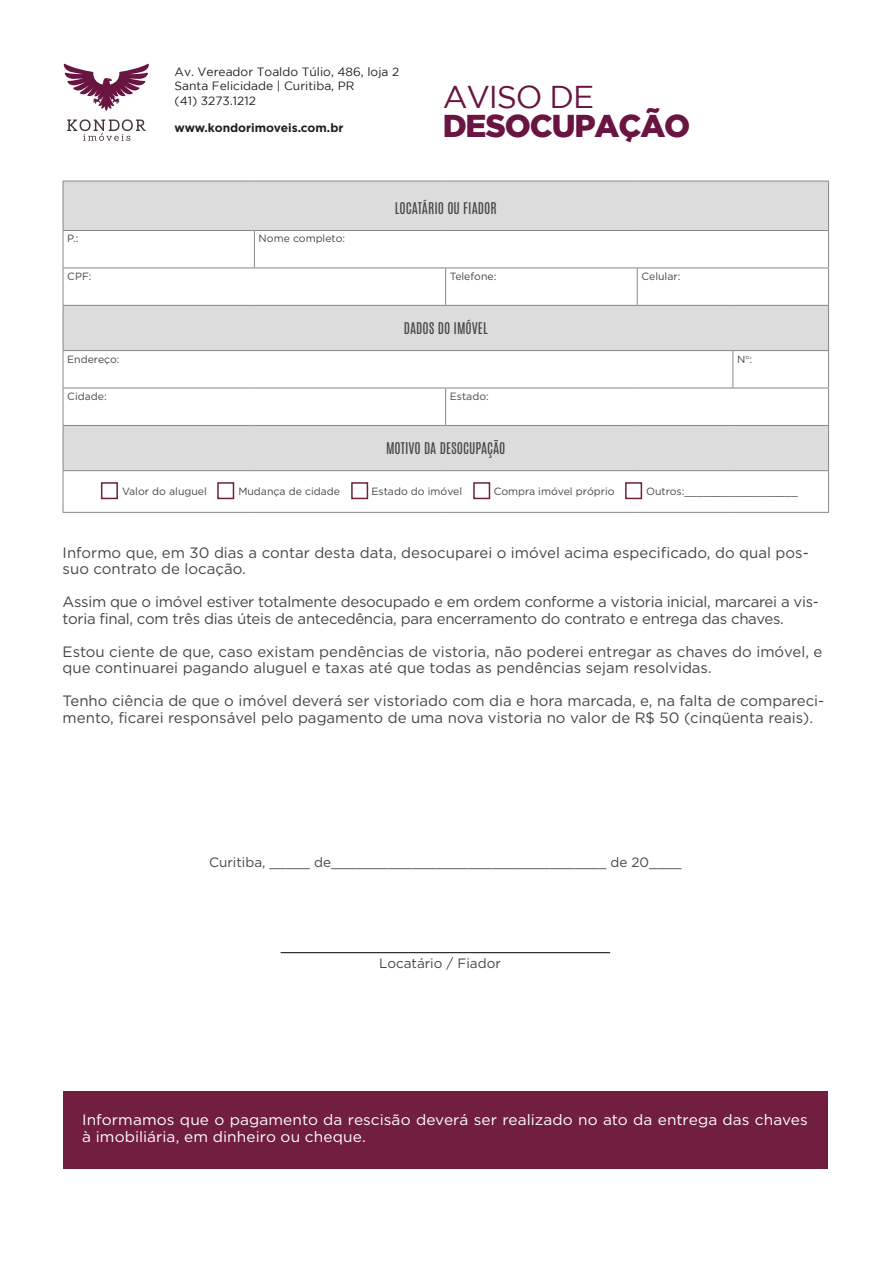
<style>
.page{position:relative;width:893px;height:1263px;background:#fff}
.page>*{position:absolute;margin:0;border:0;box-sizing:border-box;transform-origin:0 0}
.t1{font:900 31.5px/28.8px "Gotham";letter-spacing:-.05em;color:#721e41}
.t2{font:900 31.5px "Gotham";letter-spacing:-.035em;color:#6a1442}
.t3{font:31.5px "Gotham";letter-spacing:-.035em;color:#6a1442}
.t4{font:15px/16.5px "Gotham";color:#464646}
.t5{font:15px/16.5px "Gotham";letter-spacing:-.02em;color:#464646}
.t6{font:15px/16.5px "Gotham";letter-spacing:.005em;color:#fff}
.t7{font:13.5px "Gotham";color:#464646}
.t8{font:13.5px "Antonio";color:#464646}
.t9{font:12px/14.4px "Gotham";color:#231f20}
.t10{font:12px/14.4px "Gotham";color:#000}
.t11{font:700 12px "Gotham";color:#231f20}
.t12{font:10.5px "Gotham";color:#464646}
.s1{font-weight:300}
</style>
<div class="page">
<svg style="left:67px;top:119px;width:79px;height:22px"></svg>
<svg style="left:64px;top:64px;width:85px;height:47px"></svg>
<svg style="left:64px;top:182px;width:764px;height:288px"></svg>
<div style="left:63px;top:305px;width:766px;height:46px;background:#dcdcdc"></div>
<hr style="left:63px;top:231px;width:1px;height:37px;background:#878787">
<hr style="left:254px;top:231px;width:1px;height:37px;background:#878787">
<hr style="left:828px;top:231px;width:1px;height:37px;background:#878787">
<hr style="left:63px;top:268px;width:191px;height:1px;background:#878787">
<hr style="left:63px;top:268px;width:1px;height:37px;background:#878787">
<hr style="left:254px;top:268px;width:192px;height:1px;background:#878787">
<hr style="left:446px;top:268px;width:191px;height:1px;background:#878787">
<hr style="left:445px;top:268px;width:1px;height:37px;background:#878787">
<hr style="left:637px;top:268px;width:96px;height:1px;background:#878787">
<hr style="left:637px;top:268px;width:1px;height:37px;background:#878787">
<hr style="left:733px;top:268px;width:96px;height:1px;background:#878787">
<hr style="left:828px;top:268px;width:1px;height:37px;background:#878787">
<hr style="left:63px;top:305px;width:191px;height:1px;background:#878787">
<hr style="left:63px;top:306px;width:1px;height:44px;background:#878787">
<hr style="left:254px;top:305px;width:192px;height:1px;background:#878787">
<hr style="left:446px;top:305px;width:191px;height:1px;background:#878787">
<hr style="left:637px;top:305px;width:96px;height:1px;background:#878787">
<hr style="left:733px;top:305px;width:96px;height:1px;background:#878787">
<hr style="left:828px;top:306px;width:1px;height:44px;background:#878787">
<hr style="left:63px;top:350px;width:191px;height:1px;background:#878787">
<hr style="left:63px;top:351px;width:1px;height:37px;background:#878787">
<hr style="left:254px;top:350px;width:192px;height:1px;background:#878787">
<hr style="left:446px;top:350px;width:191px;height:1px;background:#878787">
<hr style="left:637px;top:350px;width:96px;height:1px;background:#878787">
<hr style="left:733px;top:350px;width:96px;height:1px;background:#878787">
<hr style="left:732px;top:351px;width:1px;height:37px;background:#878787">
<hr style="left:828px;top:351px;width:1px;height:37px;background:#878787">
<hr style="left:63px;top:388px;width:191px;height:1px;background:#878787">
<hr style="left:63px;top:388px;width:1px;height:37px;background:#878787">
<hr style="left:254px;top:388px;width:192px;height:1px;background:#878787">
<hr style="left:446px;top:388px;width:191px;height:1px;background:#878787">
<hr style="left:445px;top:388px;width:1px;height:37px;background:#878787">
<hr style="left:637px;top:388px;width:96px;height:1px;background:#878787">
<hr style="left:733px;top:388px;width:96px;height:1px;background:#878787">
<hr style="left:828px;top:388px;width:1px;height:37px;background:#878787">
<hr style="left:63px;top:425px;width:191px;height:1px;background:#878787">
<hr style="left:63px;top:426px;width:1px;height:44px;background:#878787">
<hr style="left:254px;top:425px;width:192px;height:1px;background:#878787">
<hr style="left:446px;top:425px;width:191px;height:1px;background:#878787">
<hr style="left:637px;top:425px;width:96px;height:1px;background:#878787">
<hr style="left:733px;top:425px;width:96px;height:1px;background:#878787">
<hr style="left:828px;top:426px;width:1px;height:44px;background:#878787">
<hr style="left:63px;top:470px;width:191px;height:1px;background:#878787">
<hr style="left:63px;top:471px;width:1px;height:41px;background:#878787">
<hr style="left:254px;top:470px;width:192px;height:1px;background:#878787">
<hr style="left:446px;top:470px;width:191px;height:1px;background:#878787">
<hr style="left:637px;top:470px;width:96px;height:1px;background:#878787">
<hr style="left:733px;top:470px;width:96px;height:1px;background:#878787">
<hr style="left:828px;top:471px;width:1px;height:41px;background:#878787">
<hr style="left:63px;top:512px;width:191px;height:1px;background:#878787">
<hr style="left:254px;top:512px;width:192px;height:1px;background:#878787">
<hr style="left:446px;top:512px;width:191px;height:1px;background:#878787">
<hr style="left:637px;top:512px;width:96px;height:1px;background:#878787">
<hr style="left:733px;top:512px;width:96px;height:1px;background:#878787">
<hr style="left:63px;top:181px;width:191px;height:1px;background:#878787">
<hr style="left:63px;top:181px;width:1px;height:49px;background:#878787">
<hr style="left:254px;top:181px;width:192px;height:1px;background:#878787">
<hr style="left:446px;top:181px;width:191px;height:1px;background:#878787">
<hr style="left:637px;top:181px;width:96px;height:1px;background:#878787">
<hr style="left:733px;top:181px;width:96px;height:1px;background:#878787">
<hr style="left:828px;top:181px;width:1px;height:49px;background:#878787">
<hr style="left:63px;top:230px;width:191px;height:1px;background:#878787">
<hr style="left:254px;top:230px;width:192px;height:1px;background:#878787">
<hr style="left:446px;top:230px;width:191px;height:1px;background:#878787">
<hr style="left:637px;top:230px;width:96px;height:1px;background:#878787">
<hr style="left:733px;top:230px;width:96px;height:1px;background:#878787">
<hr style="left:281px;top:952px;width:329px;height:1px;background:#000">
<div style="left:101px;top:482px;width:17px;height:17px;border:2px solid #721e41"></div>
<div style="left:217px;top:482px;width:17px;height:17px;border:2px solid #721e41"></div>
<div style="left:351px;top:482px;width:17px;height:17px;border:2px solid #721e41"></div>
<div style="left:473px;top:482px;width:17px;height:17px;border:2px solid #721e41"></div>
<div style="left:63px;top:1091px;width:765px;height:77px;background:#721e41"></div>
<div style="left:625px;top:482px;width:17px;height:17px;border:2px solid #721e41"></div>
<p class="t9" style="left:175px;top:64px;width:226px">Av. Vereador Toaldo Túlio, 486, loja 2<br>Santa Felicidade | Curitiba, PR<br>(41) 3273.1212</p>
<p class="t11" style="left:175px;top:121px;width:170px">www.kondorimoveis.com.br</p>
<p class="t10" style="left:173px;top:71px;width:210px">Av. Manoel Ribas, 6568 | 82025.160<br>Santa Felicidade, Curitiba, PR<br>(41) 3273.1212</p>
<h1 class="t3" style="left:443px;top:80px;width:153px">AVISO DE</h1>
<h1 class="t2" style="left:443px;top:108px;width:249px">DESOCUPAÇÃO</h1>
<p class="t1" style="left:441px;top:87px;width:243px"><span class="s1">AVISO DE<br></span>DESOCUPAÇÃO</p>
<p class="t8" style="left:395px;top:198px;width:103px">LOCATÁRIO OU FIADOR</p>
<p class="t12" style="left:67px;top:233px;width:13px">P.:</p>
<p class="t12" style="left:259px;top:233px;width:88px">Nome completo:</p>
<p class="t12" style="left:67px;top:270px;width:26px">CPF:</p>
<p class="t12" style="left:450px;top:270px;width:48px">Telefone:</p>
<p class="t12" style="left:641px;top:270px;width:40px">Celular:</p>
<p class="t8" style="left:404px;top:318px;width:85px">DADOS DO IMÓVEL</p>
<p class="t12" style="left:67px;top:353px;width:54px">Endereço:</p>
<p class="t12" style="left:737px;top:353px;width:16px">N<sup>o</sup>:</p>
<p class="t12" style="left:67px;top:390px;width:41px">Cidade:</p>
<p class="t12" style="left:450px;top:390px;width:40px">Estado:</p>
<p class="t8" style="left:386px;top:438px;width:121px">MOTIVO DA DESOCUPAÇÃO</p>
<p class="t12" style="left:122px;top:486px;width:86px">Valor do aluguel</p>
<p class="t12" style="left:238px;top:486px;width:103px">Mudança de cidade</p>
<p class="t12" style="left:372px;top:486px;width:92px">Estado do imóvel</p>
<p class="t12" style="left:494px;top:486px;width:122px">Compra imóvel próprio</p>
<p class="t12" style="left:646px;top:486px;width:153px">Outros:__________________</p>
<p class="t4" style="left:63px;top:544px;width:748px">Informo que, em 30 dias a contar desta data, desocuparei o imóvel acima especificado, do qual pos&shy;suo contrato de locação.</p>
<p class="t5" style="left:63px;top:594px;width:758px">Assim que o imóvel estiver totalmente desocupado e em ordem conforme a vistoria inicial, marcarei a vis&shy;toria final, com três dias úteis de antecedência, para encerramento do contrato e entrega das chaves.</p>
<p class="t4" style="left:63px;top:643px;width:761px">Estou ciente de que, caso existam pendências de vistoria, não poderei entregar as chaves do imóvel, e que continuarei pagando aluguel e taxas até que todas as pendências sejam resolvidas.</p>
<p class="t4" style="left:63px;top:693px;width:763px">Tenho ciência de que o imóvel deverá ser vistoriado com dia e hora marcada, e, na falta de compareci&shy;mento, ficarei responsável pelo pagamento de uma nova vistoria no valor de R$ 50 (cinqüenta reais).</p>
<p class="t7" style="left:209px;top:855px;width:474px">Curitiba, _____ de__________________________________ de 20____</p>
<p class="t7" style="left:379px;top:955px;width:123px">Locatário / Fiador</p>
<p class="t6" style="left:82px;top:1111px;width:727px">Informamos que o pagamento da rescisão deverá ser realizado no ato da entrega das chaves à imobiliária, em dinheiro ou cheque.</p>
</div>
